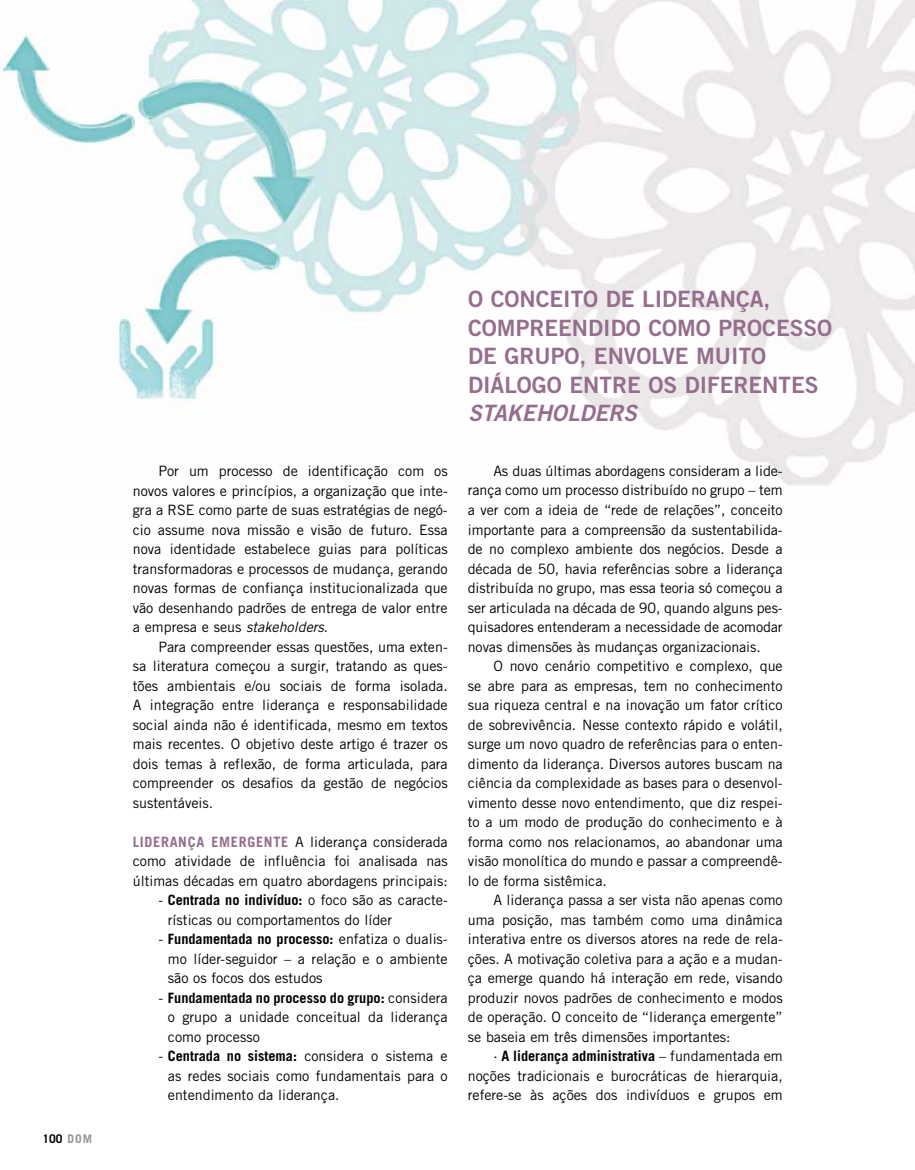
<style>
.page{position:relative;width:915px;height:1170px;background:#fff}
.page>*{position:absolute;margin:0;border:0;box-sizing:border-box;transform-origin:0 0}
.t1{font:22.5px/28.5px "Trade Gothic LT Std Bd 2";color:#956e8e}
.t2{font:22.5px "Trade Gothic LT Std Bd 2 Obl";color:#956e8e}
.t3{font:14.25px/19.5px "Trade Gothic LT Std";color:#000;text-align:justify}
.t4{font:700 12px "Trade Gothic LT Std";letter-spacing:.045em;color:#000}
.s1{color:#939598}
.s2{font-style:italic}
.s3{font-weight:700;color:#956e8e}
.s4{font-weight:700}
</style>
<div class="page">
<img style="left:0;top:0;width:914px;height:485px">
<p class="t4" style="left:43px;top:1131px;width:51px">100 <span class="s1">DOM</span></p>
<p class="t3" style="left:133px;top:461px;width:316px;text-indent:26px">Por um processo de identificação com os novos valores e princípios, a organização que inte&shy;gra a RSE como parte de suas estratégias de negó&shy;cio assume nova missão e visão de futuro. Essa nova identidade estabelece guias para políticas transformadoras e processos de mudança, gerando novas formas de confiança institucionalizada que vão desenhando padrões de entrega de valor entre a empresa e seus <span class="s2">stakeholders</span>.</p>
<p class="t3" style="left:133px;top:636px;width:316px;text-indent:26px">Para compreender essas questões, uma exten&shy;sa literatura começou a surgir, tratando as ques&shy;tões ambientais e/ou sociais de forma isolada.<br>A integração entre liderança e responsabilidade social ainda não é identificada, mesmo em textos mais recentes. O objetivo deste artigo é trazer os dois temas à reflexão, de forma articulada, para compreender os desafios da gestão de negócios sustentáveis.</p>
<p class="t3" style="left:133px;top:831px;width:316px"><span class="s3">Liderança em ergente</span> A liderança considerada como atividade de influência foi analisada nas últimas décadas em quatro abordagens principais:</p>
<p class="t3" style="left:168px;top:890px;width:281px;text-indent:-10px">- <span class="s4">Centrada no indivíduo:</span> o foco são as caracte&shy;rísticas ou comportamentos do líder</p>
<p class="t3" style="left:168px;top:929px;width:281px;text-indent:-10px">- <span class="s4">Fundamentada no processo:</span> enfatiza o dualis&shy;mo líder-seguidor – a relação e o ambiente são os focos dos estudos</p>
<p class="t3" style="left:168px;top:987px;width:281px;text-indent:-10px">- <span class="s4">Fundamentada no processo do grupo:</span> considera o grupo a unidade conceitual da liderança como processo</p>
<p class="t3" style="left:168px;top:1046px;width:281px;text-indent:-10px">- <span class="s4">Centrada no sistema:</span> considera o sistema e as redes sociais como fundamentais para o entendimento da liderança.</p>
<h1 class="t1" style="left:468px;top:284px;width:365px">O CONCEITO DE LI DERANÇA,<br>COMPREENDI DO COMO PROCESSO<br>DE GRUPO, ENVOLVE MUITO<br>DIÁLOGO ENTRE OS DIFERENTES</h1>
<h1 class="t2" style="left:468px;top:399px;width:170px">STAKEHOLDERS</h1>
<p class="t3" style="left:467px;top:461px;width:316px;text-indent:26px">As duas últimas abordagens consideram a lide&shy;rança como um processo distribuído no grupo – tem a ver com a ideia de “rede de relações”, conceito importante para a compreensão da sustentabilida&shy;de no complexo ambiente dos negócios. Desde a década de 50, havia referências sobre a liderança distribuída no grupo, mas essa teoria só começou a ser articulada na década de 90, quando alguns pes&shy;quisadores entenderam a necessidade de acomodar novas dimensões às mudanças organizacionais.</p>
<p class="t3" style="left:467px;top:656px;width:316px;text-indent:26px">O novo cenário competitivo e complexo, que se abre para as empresas, tem no conhecimento sua riqueza central e na inovação um fator crítico de sobrevivência. Nesse contexto rápido e volátil, surge um novo quadro de referências para o enten&shy;dimento da liderança. Diversos autores buscam na ciência da complexidade as bases para o desenvol&shy;vimento desse novo entendimento, que diz respei&shy;to a um modo de produção do conhecimento e à forma como nos relacionamos, ao abandonar uma visão monolítica do mundo e passar a compreendê&shy;lo de forma sistêmica.</p>
<p class="t3" style="left:467px;top:890px;width:316px;text-indent:26px">A liderança passa a ser vista não apenas como uma posição, mas também como uma dinâmica interativa entre os diversos atores na rede de rela&shy;ções. A motivação coletiva para a ação e a mudan&shy;ça emerge quando há interação em rede, visando produzir novos padrões de conhecimento e modos de operação. O conceito de “liderança emergente” se baseia em três dimensões importantes:</p>
<p class="t3" style="left:467px;top:1046px;width:316px;text-indent:26px">· <span class="s4">A liderança administrativa</span> – fundamentada em noções tradicionais e burocráticas de hierarquia, refere-se às ações dos indivíduos e grupos em</p>
</div>
